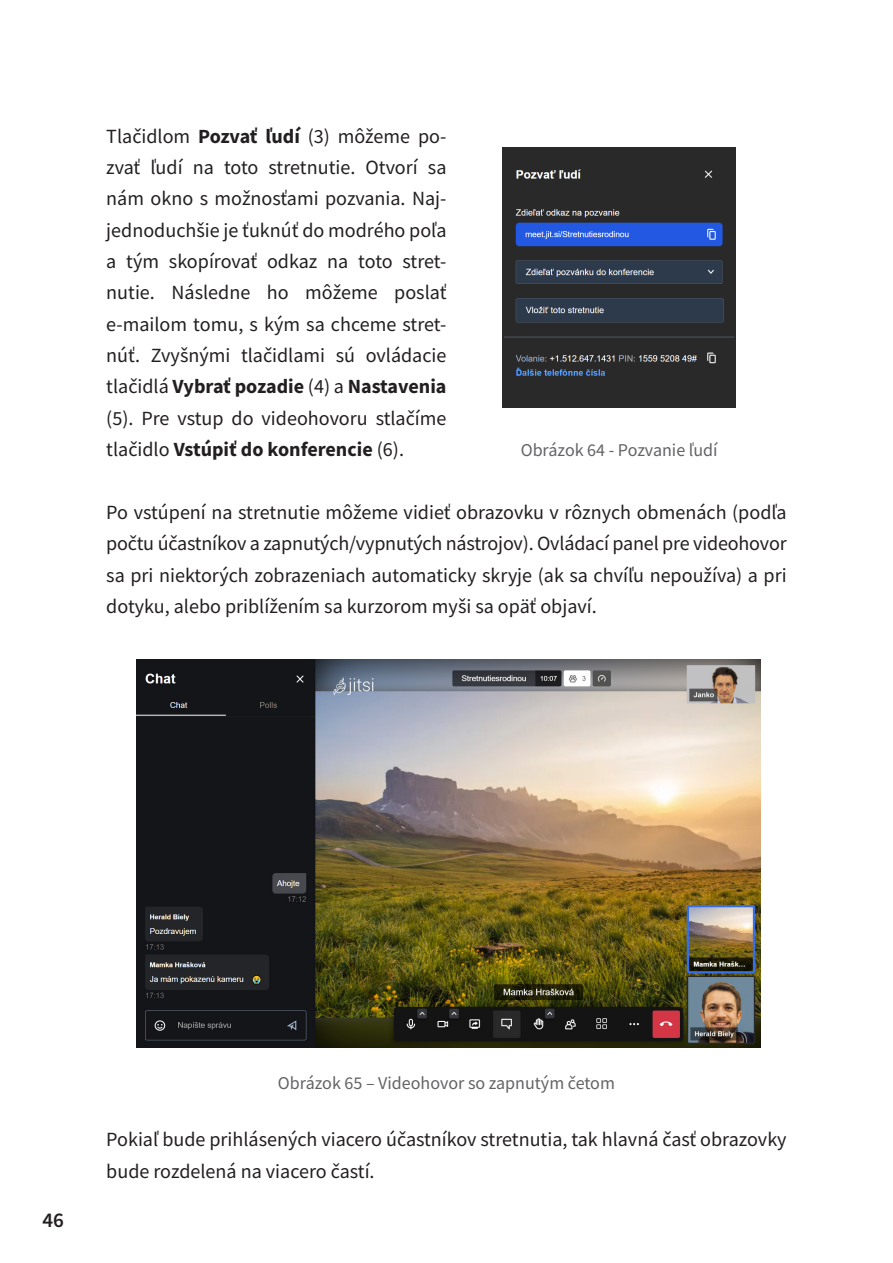
<style>
.page{position:relative;width:893px;height:1263px;background:#fff}
.page>*{position:absolute;margin:0;border:0;box-sizing:border-box;transform-origin:0 0}
.t1{font:600 21px "Source Sans Pro";color:#231f20}
.t2{font:20.1px/31.3px "Source Sans Pro";color:#231f20;text-align:justify}
.t3{font:18px "Source Sans Pro";color:#636366}
.s1{font-weight:700}
</style>
<div class="page">
<img style="left:137px;top:659px;width:624px;height:388px">
<img style="left:503px;top:147px;width:232px;height:260px">
<p class="t2" style="left:106px;top:120px;width:342px">Tlačidlom <span class="s1">Pozvať ľudí</span> (3) môžeme po&shy;zvať ľudí na toto stretnutie. Otvorí sa nám okno s možnosťami pozvania. Naj&shy;jednoduchšie je ťuknúť do modrého poľa a tým skopírovať odkaz na toto stret&shy;nutie. Následne ho môžeme poslať e-mailom tomu, s kým sa chceme stret&shy;núť. Zvyšnými tlačidlami sú ovládacie tlačidlá <span class="s1">Vybrať pozadie</span> (4) a <span class="s1">Nastavenia </span>(5). Pre vstup do videohovoru stlačíme tlačidlo <span class="s1">Vstúpiť do konferencie</span> (6).</p>
<p class="t3" style="left:521px;top:439px;width:198px">Obrázok 64 - Pozvanie ľudí</p>
<p class="t2" style="left:106px;top:496px;width:682px">Po vstúpení na stretnutie môžeme vidieť obrazovku v rôznych obmenách (podľa počtu účastníkov a zapnutých/vypnutých nástrojov). Ovládací panel pre videohovor sa pri niektorých zobrazeniach automaticky skryje (ak sa chvíľu nepoužíva) a pri dotyku, alebo priblížením sa kurzorom myši sa opäť objaví.</p>
<p class="t1" style="left:42px;top:1207px;width:23px">46</p>
<p class="t3" style="left:278px;top:1072px;width:338px">Obrázok 65 – Videohovor so zapnutým četom</p>
<p class="t2" style="left:106px;top:1124px;width:682px">Pokiaľ bude prihlásených viacero účastníkov stretnutia, tak hlavná časť obrazovky bude rozdelená na viacero častí.</p>
</div>
